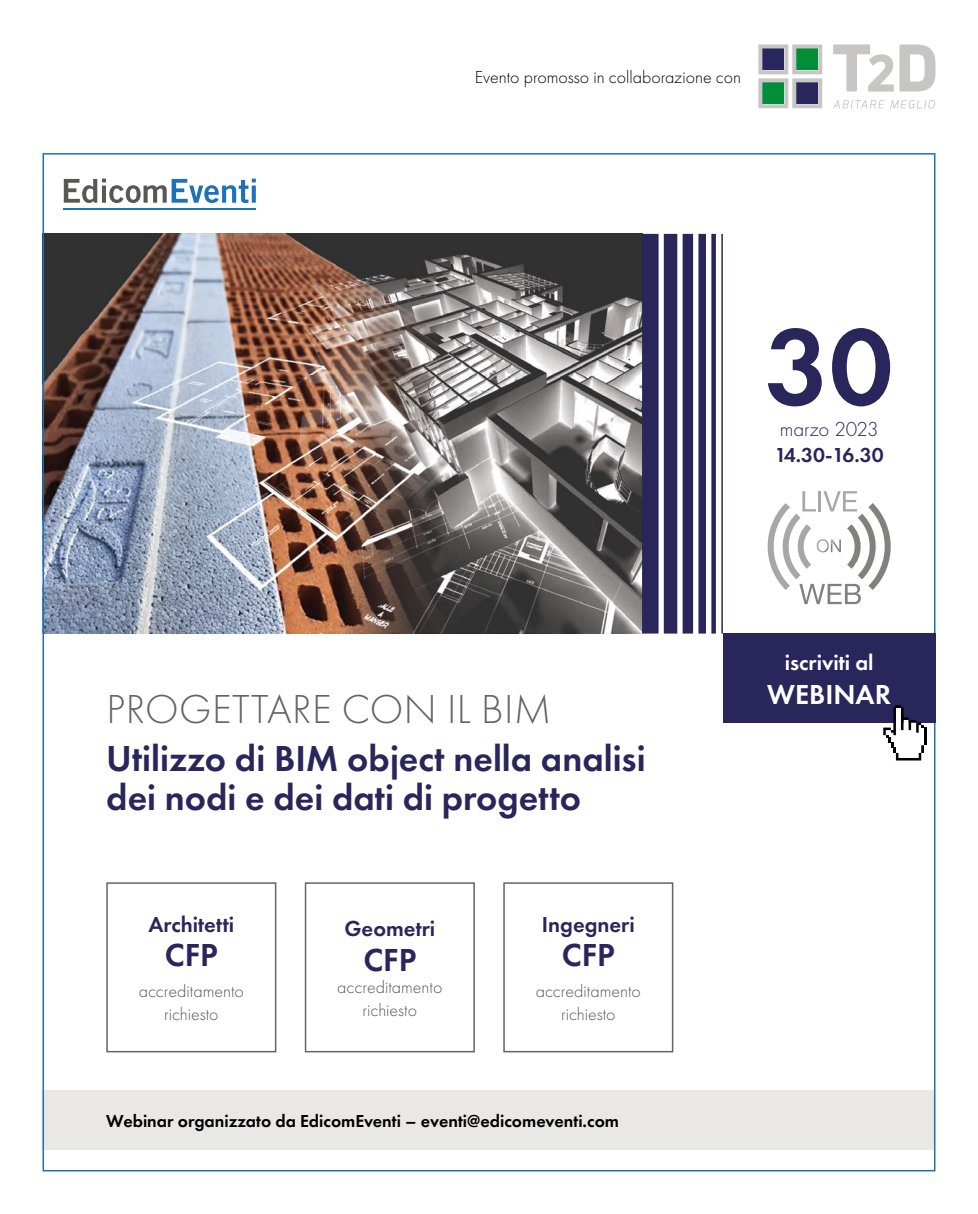
<style>
.page{position:relative;width:978px;height:1214px;background:#fff}
.page>*{position:absolute;margin:0;border:0;box-sizing:border-box;transform-origin:0 0}
.t1{font:600 112.5px "Futura PT";color:#28265b}
.t2{font:300 42px "Futura PT";letter-spacing:.01em;color:#646464}
.t3{font:600 37.5px/39px "Futura PT";color:#28265b}
.t4{font:600 33px "Futura PT";color:#28265b}
.t5{font:600 28.5px "Futura PT";color:#fff}
.t6{font:600 22.5px "Futura PT";color:#28265b}
.t7{font:600 22.5px "Futura PT";color:#fff}
.t8{font:600 21px "Futura PT";letter-spacing:-.045em;color:#28265b}
.t9{font:300 21px "Futura PT";letter-spacing:-.01em;color:#28265b}
.t10{font:300 18px/22.5px "Futura PT";color:#575756;text-align:center}
.t11{font:600 18px "Futura PT";color:#000}
.t12{font:300 18px "Futura PT";color:#000}
</style>
<div class="page">
<div style="left:43px;top:1091px;width:892px;height:59px;background:#e9e8e4"></div>
<img style="left:46px;top:234px;width:596px;height:400px">
<div style="left:664px;top:234px;width:13px;height:400px;background:#28265b"></div>
<div style="left:642px;top:234px;width:17px;height:400px;background:#28265b"></div>
<div style="left:683px;top:234px;width:10px;height:400px;background:#28265b"></div>
<div style="left:698px;top:234px;width:8px;height:400px;background:#28265b"></div>
<div style="left:711px;top:234px;width:5px;height:400px;background:#28265b"></div>
<hr style="left:721px;top:234px;width:2px;height:400px;background:#28265b">
<div style="left:723px;top:634px;width:212px;height:89px;background:#28265b"></div>
<svg style="left:883px;top:705px;width:43px;height:55px"></svg>
<svg style="left:768px;top:491px;width:123px;height:113px"></svg>
<div style="left:106px;top:882px;width:170px;height:170px;border:2px solid #646464"></div>
<div style="left:305px;top:882px;width:170px;height:170px;border:2px solid #646464"></div>
<div style="left:503px;top:882px;width:170px;height:170px;border:2px solid #646464"></div>
<svg style="left:758px;top:44px;width:64px;height:64px;background:#7d9d95"></svg>
<svg style="left:833px;top:44px;width:102px;height:48px"></svg>
<svg style="left:833px;top:100px;width:102px;height:9px"></svg>
<svg style="left:64px;top:179px;width:192px;height:24px"></svg>
<hr style="left:64px;top:208px;width:192px;height:2px;background:#1d71b8">
<p class="t12" style="left:475px;top:67px;width:268px">Evento promosso in collaborazione con</p>
<h2 class="t2" style="left:107px;top:685px;width:446px">PROGETTARE CON IL BIM</h2>
<h3 class="t3" style="left:106px;top:738px;width:541px">Utilizzo di BIM object nella analisi dei nodi e dei dati di progetto</h3>
<p class="t6" style="left:148px;top:910px;width:87px">Architetti</p>
<h3 class="t4" style="left:165px;top:935px;width:54px">CFP</h3>
<p class="t10" style="left:139px;top:980px;width:107px">accreditamento richiesto</p>
<p class="t6" style="left:344px;top:915px;width:92px">Geometri</p>
<h3 class="t4" style="left:363px;top:939px;width:54px">CFP</h3>
<p class="t10" style="left:337px;top:976px;width:107px">accreditamento richiesto</p>
<p class="t6" style="left:542px;top:910px;width:94px">Ingegneri</p>
<h3 class="t4" style="left:562px;top:935px;width:54px">CFP</h3>
<p class="t10" style="left:536px;top:980px;width:107px">accreditamento richiesto</p>
<p class="t11" style="left:106px;top:1110px;width:514px">Webinar organizzato da EdicomEventi – eventi@edicomeventi.com</p>
<h1 class="t1" style="left:765px;top:297px;width:129px">30</h1>
<p class="t9" style="left:780px;top:417px;width:100px">marzo 2023</p>
<p class="t8" style="left:775px;top:442px;width:110px">14.30-16.30</p>
<p class="t7" style="left:785px;top:648px;width:90px">iscriviti al</p>
<h3 class="t5" style="left:767px;top:677px;width:125px">WEBINAR</h3>
</div>
